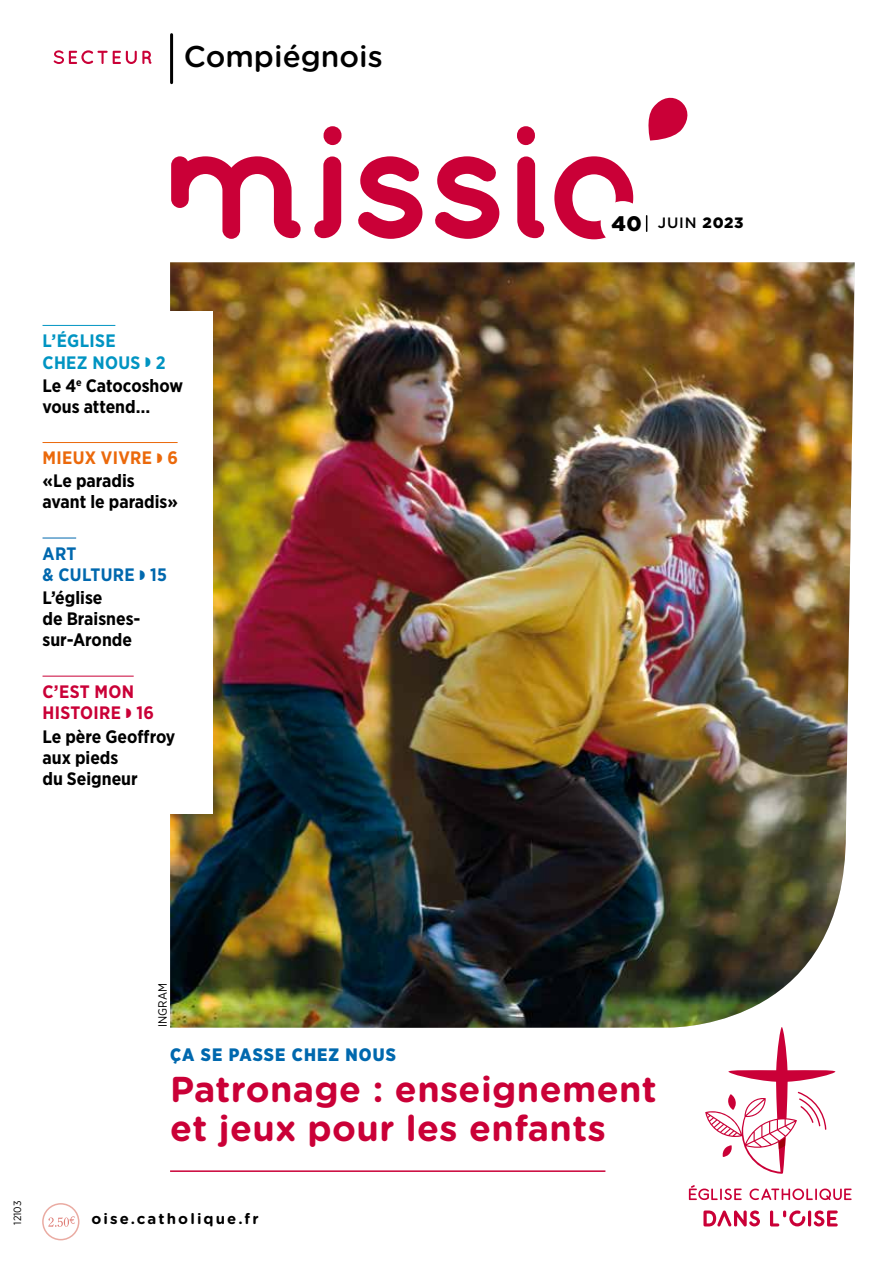
<style>
.page{position:relative;width:893px;height:1263px;background:#fff}
.page>*{position:absolute;margin:0;border:0;box-sizing:border-box;transform-origin:0 0}
.t1{font:700 36px/39px "Gotham Rounded";letter-spacing:.01em;color:#ca0037}
.t2{font:500 30px "Gotham Rounded";color:#000}
.t3{font:900 21px "Gotham";color:#000}
.t4{font:700 18px/21px "Gotham Narrow";color:#000}
.t5{font:700 18px/22.4px "Gotham Narrow";letter-spacing:.015em;color:#0094c2}
.t6{font:700 18px/21.6px "Gotham Narrow";letter-spacing:.02em;color:#ca0037}
.t7{font:900 18px "Gotham Narrow";letter-spacing:.06em;color:#0068ae}
.t8{font:700 18px/21.6px "Gotham Narrow";letter-spacing:.02em;color:#0068ae}
.t9{font:700 18px "Gotham Narrow";letter-spacing:.02em;color:#eb690b}
.t10{font:700 15px "Gotham Rounded";letter-spacing:.14em;color:#000}
.t11{font:500 15px "Gotham";color:#000}
.t12{font:12px "Gotham Narrow";color:#000}
.t13{font:10.5px "Gotham Narrow";color:#000}
.s1{color:#000}
.s2{font-weight:900}
</style>
<div class="page">
<svg style="left:314px;top:126px;width:28px;height:112px"></svg>
<svg style="left:358px;top:156px;width:141px;height:83px"></svg>
<svg style="left:517px;top:126px;width:27px;height:112px"></svg>
<svg style="left:171px;top:156px;width:130px;height:83px"></svg>
<svg style="left:554px;top:156px;width:79px;height:83px"></svg>
<svg style="left:648px;top:97px;width:40px;height:44px"></svg>
<svg style="left:689px;top:1185px;width:53px;height:15px"></svg>
<svg style="left:749px;top:1188px;width:103px;height:12px"></svg>
<hr style="left:808px;top:1210px;width:3px;height:16px;background:#ca0037;border-radius:2px">
<svg style="left:814px;top:1210px;width:24px;height:16px"></svg>
<svg style="left:770px;top:1210px;width:35px;height:16px"></svg>
<svg style="left:703px;top:1210px;width:57px;height:16px"></svg>
<svg style="left:705px;top:1028px;width:130px;height:146px"></svg>
<div style="left:601px;top:201px;width:44px;height:44px;background:#fff;border-radius:50%"></div>
<svg style="left:54px;top:50px;width:98px;height:14px"></svg>
<hr style="left:170px;top:35px;width:3px;height:48px;background:#000">
<img style="left:170px;top:262px;width:685px;height:766px">
<hr style="left:170px;top:1170px;width:435px;height:2px;background:#ca0037">
<svg style="left:646px;top:216px;width:1px;height:15px"></svg>
<div style="left:42px;top:1203px;width:37px;height:37px;border:2px solid #eaaba2;border-radius:50%"></div>
<svg style="left:48px;top:1216px;width:27px;height:11px"></svg>
<div style="left:43px;top:311px;width:170px;height:503px;background:#fff"></div>
<hr style="left:43px;top:325px;width:72px;height:1px;background:#0094c2">
<hr style="left:43px;top:442px;width:135px;height:1px;background:#eb690b">
<hr style="left:43px;top:538px;width:33px;height:1px;background:#0068ae">
<hr style="left:43px;top:676px;width:91px;height:1px;background:#ca0037">
<h2 class="t2" style="left:184px;top:35px;width:200px">Compiégnois</h2>
<p class="t5" style="left:43px;top:329px;width:142px">L’ÉGLISE<br>CHEZ NOUS 2<br><span class="s1">Le 4</span><sup>e</sup> <span class="s1">Catocoshow</span></p>
<p class="t4" style="left:43px;top:396px;width:109px">vous attend…</p>
<p class="t9" style="left:43px;top:446px;width:137px">MIEUX VIVRE 6</p>
<p class="t4" style="left:43px;top:470px;width:137px">«Le paradis avant le paradis»</p>
<p class="t8" style="left:43px;top:542px;width:126px">ART<br>&amp; CULTURE 15</p>
<p class="t4" style="left:43px;top:587px;width:99px">L’église<br>de Braisnes&shy;sur-Aronde</p>
<p class="t6" style="left:43px;top:681px;width:113px">C’EST MON<br>HISTOIRE 16</p>
<p class="t4" style="left:43px;top:726px;width:134px">Le père Geoffroy aux pieds<br>du Seigneur</p>
<p class="t12" style="left:155px;top:1027px;width:45px;rotate:-90deg">INGRAM</p>
<p class="t3" style="left:611px;top:209px;width:32px">40</p>
<p class="t11" style="left:658px;top:213px;width:87px">Juin <span class="s2">2023</span></p>
<p class="t7" style="left:170px;top:1042px;width:227px">ÇA SE PASSE CHEZ NOUS</p>
<h1 class="t1" style="left:170px;top:1068px;width:488px">Patronage : enseignement et jeux pour les enfants</h1>
<p class="t13" style="left:11px;top:1225px;width:25px;rotate:-90deg">12103</p>
<p class="t10" style="left:91px;top:1208px;width:169px">oise.catholique.fr</p>
</div>
